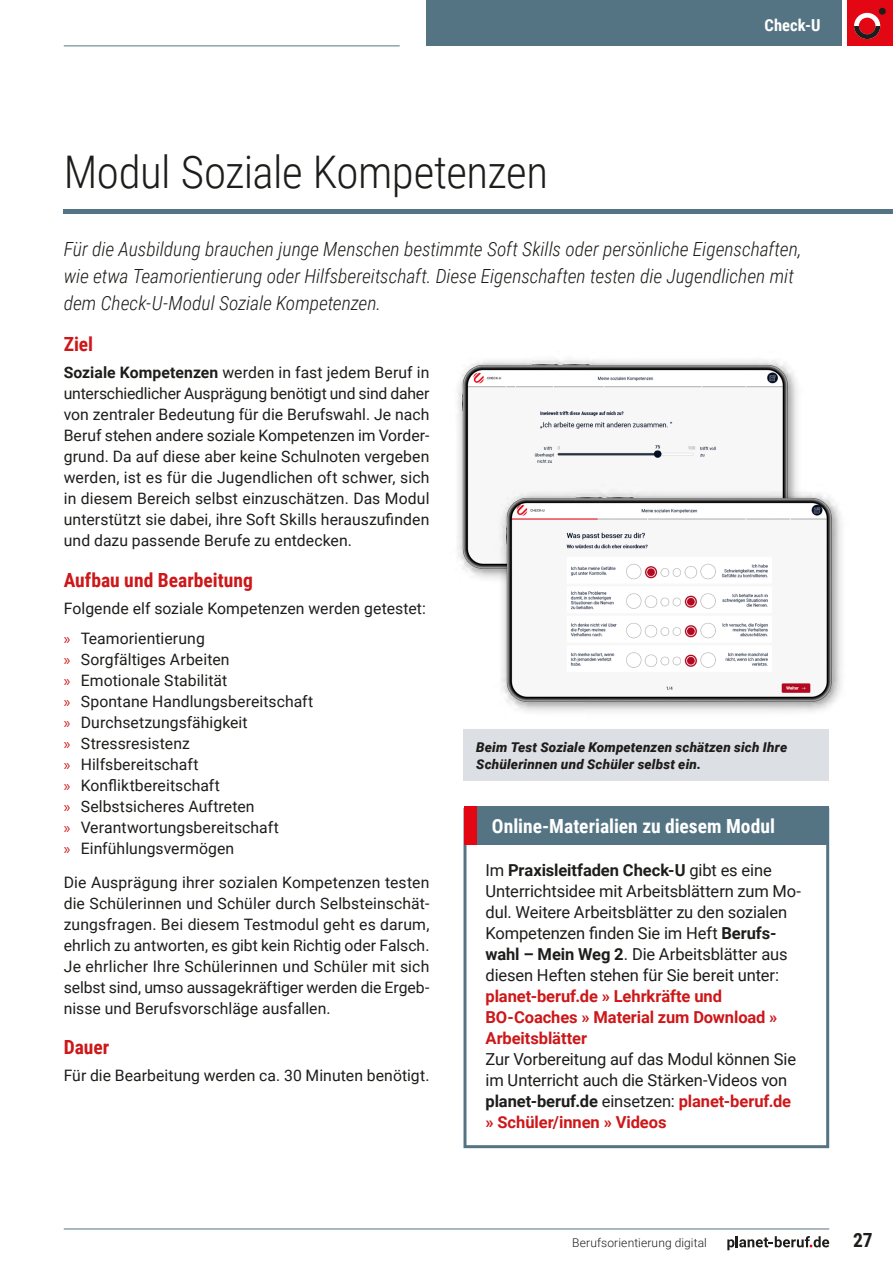
<style>
.page{position:relative;width:893px;height:1263px;background:#fff}
.page>*{position:absolute;margin:0;border:0;box-sizing:border-box;transform-origin:0 0}
.H1_Überschrift{font:300 45px "Roboto Condensed";letter-spacing:-.01em;color:#1d1d1b}
.Anreisser{font:italic 300 19.5px/27px "Roboto Condensed";color:#1d1d1b}
.H2_Headline_Infokast{font:700 19.5px "Roboto Condensed";color:#fff}
.H2_Headline_im_Fließ{font:700 19.5px "Roboto Condensed";color:#cd1719}
.t1{font:700 19.5px "Roboto Condensed";color:#1d1d1b}
.p_Fliesstext_Infokas{font:16.5px/21px "Roboto";letter-spacing:-.005em;color:#1d1d1b}
.t2{font:700 16.5px "Roboto Condensed";letter-spacing:.005em;color:#fff}
.p_Fliesstext{font:15.75px/21px "Roboto";letter-spacing:.005em;color:#1d1d1b;text-align:justify}
.t3{font:15.75px "Myriad Pro";color:#cd1719}
.Bildunterschrift{font:italic 900 13.5px/16.2px "Roboto";letter-spacing:.015em;color:#1d1d1b}
.t4{font:300 12px "Roboto";letter-spacing:.01em;color:#1d1d1b}
.s1{font-weight:700}
.s2{font-weight:700;color:#cd1719}
</style>
<div class="page">
<hr style="left:64px;top:46px;width:336px;height:1px;background:#547483">
<hr style="left:64px;top:1228px;width:765px;height:1px;background:#547483">
<div style="left:426px;top:0;width:416px;height:46px;background:#547483"></div>
<div style="left:847px;top:0;width:46px;height:46px;background:#e30613"></div>
<svg style="left:727px;top:1236px;width:102px;height:14px"></svg>
<svg style="left:854px;top:13px;width:26px;height:13px"></svg>
<svg style="left:854px;top:26px;width:26px;height:13px"></svg>
<div style="left:879px;top:8px;width:7px;height:7px;background:#1d1d1b;border-radius:50%"></div>
<div style="left:64px;top:209px;width:829px;height:5px;background:#547483"></div>
<img style="left:457px;top:359px;width:341px;height:220px">
<img style="left:493px;top:485px;width:349px;height:227px">
<div style="left:463px;top:808px;width:366px;height:340px;border:3px solid #547483"></div>
<div style="left:464px;top:806px;width:365px;height:39px;background:#547483"></div>
<div style="left:464px;top:806px;width:12px;height:39px;background:#e30613"></div>
<div style="left:463px;top:729px;width:366px;height:52px;background:#dcdfe3"></div>
<h1 class="H1_Überschrift" style="left:64px;top:141px;width:486px">Modul Soziale Kompetenzen</h1>
<p class="t2" style="left:764px;top:14px;width:58px">Check-U</p>
<p class="Anreisser" style="left:64px;top:235px;width:739px">Für die Ausbildung brauchen junge Menschen bestimmte Soft Skills oder persönliche Eigenschaften, wie etwa Teamorientierung oder Hilfsbereitschaft. Diese Eigenschaften testen die Jugendlichen mit dem Check-U-Modul Soziale Kompetenzen.</p>
<h2 class="H2_Headline_im_Fließ" style="left:64px;top:330px;width:31px">Ziel</h2>
<p class="p_Fliesstext" style="left:64px;top:362px;width:367px"><span class="s1">Soziale Kompetenzen</span> werden in fast jedem Beruf in unterschiedlicher Ausprägung benötigt und sind daher von zentraler Bedeutung für die Berufswahl. Je nach Beruf stehen andere soziale Kompetenzen im Vorder&shy;grund. Da auf diese aber keine Schulnoten vergeben werden, ist es für die Jugendlichen oft schwer, sich in diesem Bereich selbst einzuschätzen. Das Modul unterstützt sie dabei, ihre Soft Skills herauszufinden und dazu passende Berufe zu entdecken.</p>
<h2 class="H2_Headline_im_Fließ" style="left:64px;top:566px;width:191px">Aufbau und Bearbeitung</h2>
<p class="p_Fliesstext" style="left:64px;top:597px;width:364px">Folgende elf soziale Kompetenzen werden getestet:</p>
<p class="t3" style="left:64px;top:629px;width:8px">»</p>
<p class="p_Fliesstext" style="left:81px;top:627px;width:126px">Teamorientierung</p>
<p class="t3" style="left:64px;top:650px;width:8px">»</p>
<p class="p_Fliesstext" style="left:81px;top:648px;width:150px">Sorgfältiges Arbeiten</p>
<p class="t3" style="left:64px;top:671px;width:8px">»</p>
<p class="p_Fliesstext" style="left:81px;top:669px;width:148px">Emotionale Stabilität</p>
<p class="t3" style="left:64px;top:692px;width:8px">»</p>
<p class="p_Fliesstext" style="left:81px;top:690px;width:234px">Spontane Handlungsbereitschaft</p>
<p class="t3" style="left:64px;top:713px;width:8px">»</p>
<p class="p_Fliesstext" style="left:81px;top:711px;width:168px">Durchsetzungsfähigkeit</p>
<p class="t3" style="left:64px;top:734px;width:8px">»</p>
<p class="p_Fliesstext" style="left:81px;top:732px;width:111px">Stressresistenz</p>
<p class="t3" style="left:64px;top:755px;width:8px">»</p>
<p class="p_Fliesstext" style="left:81px;top:753px;width:119px">Hilfsbereitschaft</p>
<p class="t3" style="left:64px;top:776px;width:8px">»</p>
<p class="p_Fliesstext" style="left:81px;top:774px;width:141px">Konfliktbereitschaft</p>
<p class="t3" style="left:64px;top:797px;width:8px">»</p>
<p class="p_Fliesstext" style="left:81px;top:795px;width:175px">Selbstsicheres Auftreten</p>
<p class="t3" style="left:64px;top:818px;width:8px">»</p>
<p class="p_Fliesstext" style="left:81px;top:816px;width:200px">Verantwortungsbereitschaft</p>
<p class="t3" style="left:64px;top:839px;width:8px">»</p>
<p class="p_Fliesstext" style="left:81px;top:837px;width:155px">Einfühlungsvermögen</p>
<p class="p_Fliesstext" style="left:64px;top:871px;width:367px">Die Ausprägung ihrer sozialen Kompetenzen testen die Schülerinnen und Schüler durch Selbsteinschät&shy;zungsfragen. Bei diesem Testmodul geht es darum, ehrlich zu antworten, es gibt kein Richtig oder Falsch.<br>Je ehrlicher Ihre Schülerinnen und Schüler mit sich selbst sind, umso aussagekräftiger werden die Ergeb&shy;nisse und Berufsvorschläge ausfallen.</p>
<h2 class="H2_Headline_im_Fließ" style="left:64px;top:1033px;width:47px">Dauer</h2>
<p class="p_Fliesstext" style="left:64px;top:1065px;width:367px">Für die Bearbeitung werden ca. 30 Minuten benötigt.</p>
<p class="Bildunterschrift" style="left:476px;top:739px;width:312px">Beim Test Soziale Kompetenzen schätzen sich Ihre<br>Schülerinnen und Schüler selbst ein.</p>
<h2 class="H2_Headline_Infokast" style="left:492px;top:812px;width:285px">Online-Materialien zu diesem Modul</h2>
<p class="p_Fliesstext_Infokas" style="left:485px;top:859px;width:317px">Im <span class="s1">Praxisleitfaden Check-U</span> gibt es eine Unterrichtsidee mit Arbeitsblättern zum Mo&shy;dul. Weitere Arbeitsblätter zu den sozialen Kompetenzen finden Sie im Heft <span class="s1">Berufs&shy;wahl – Mein Weg 2</span>. Die Arbeitsblätter aus diesen Heften stehen für Sie bereit unter: <span class="s2">planet-beruf.de » Lehrkräfte und BO-Coaches » Material zum Download » Arbeitsblätter</span></p>
<p class="p_Fliesstext_Infokas" style="left:485px;top:1048px;width:312px">Zur Vorbereitung auf das Modul können Sie im Unterricht auch die Stärken-Videos von <span class="s1">planet-beruf.de</span> einsetzen: <span class="s2">planet-beruf.de » Schüler/innen » Videos</span></p>
<p class="t4" style="left:572px;top:1234px;width:136px">Berufsorientierung digital</p>
<p class="t1" style="left:853px;top:1226px;width:21px">27</p>
</div>
